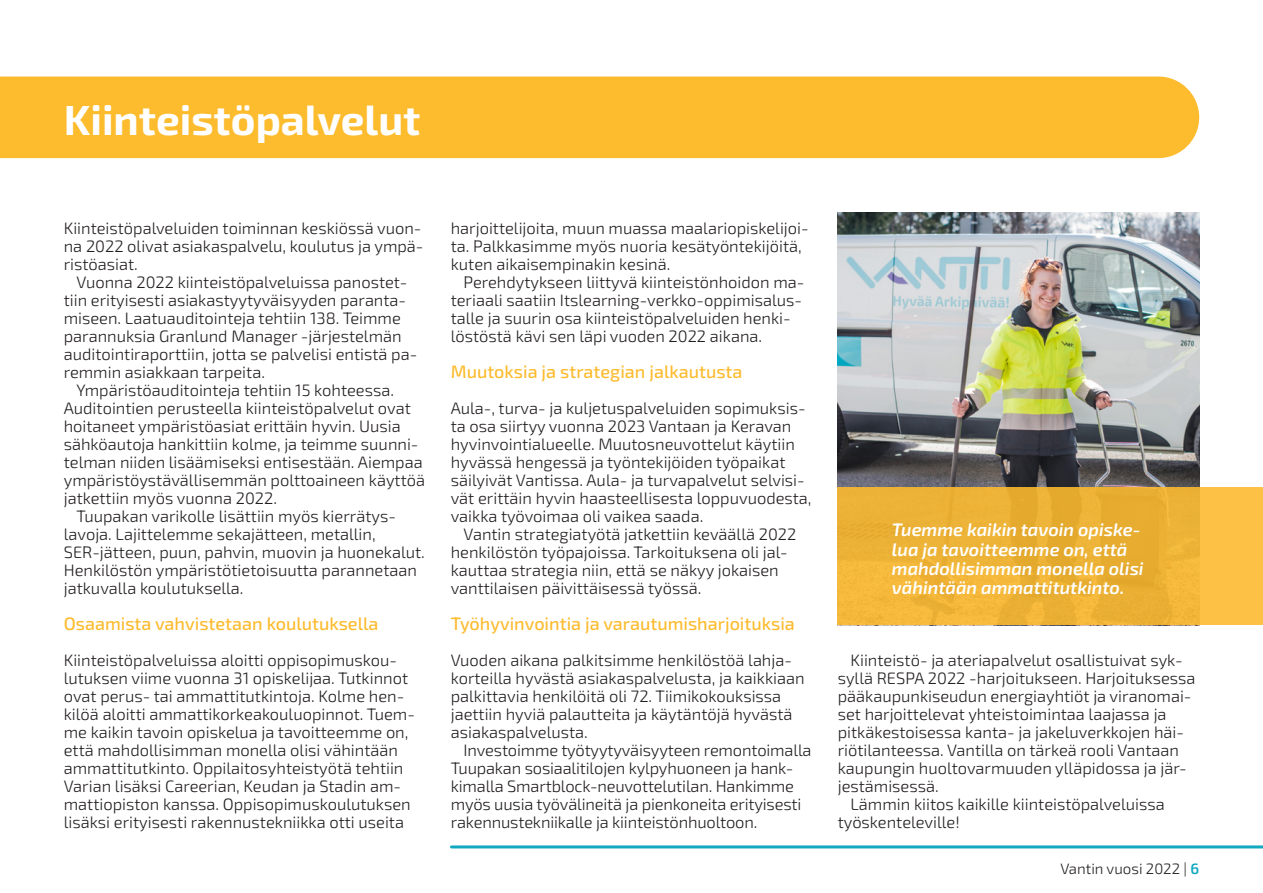
<style>
.page{position:relative;width:1263px;height:893px;background:#fff}
.page>*{position:absolute;margin:0;border:0;box-sizing:border-box;transform-origin:0 0}
.Otsikko{font:700 42px "Exo 2";color:#fff}
.Väliotsikko{font:500 18px "Exo 2";color:#fdbb2e}
._1__kpl{font:italic 600 18px/19.5px "Exo 2";color:#fff}
.Leipis{font:16.5px/18px "Exo 2";color:#231f20}
._1__kpl-2{font:16.5px/18px "Exo 2";color:#231f20}
.t1{font:15px "Exo 2";color:#231f20}
.s1{font-weight:600;color:#11a8c0}
</style>
<div class="page">
<hr style="left:451px;top:845px;width:812px;height:3px;background:#11a8c0">
<div style="left:0;top:77px;width:1199px;height:81px;background:#fdbb2e"></div>
<img style="left:838px;top:213px;width:361px;height:274px">
<div style="left:838px;top:487px;width:425px;height:138px;background:linear-gradient(to right,#ebb034,#f3b83c)"></div>
<p class="Otsikko" style="left:64px;top:91px;width:358px">Kiinteistöpalvelut</p>
<p class="_1__kpl-2" style="left:64px;top:219px;width:361px">Kiinteistöpalveluiden toiminnan keskiössä vuon&shy;na 2022 olivat asiakaspalvelu, koulutus ja ympä&shy;ristöasiat.</p>
<p class="Leipis" style="left:64px;top:273px;width:355px;text-indent:13px">Vuonna 2022 kiinteistöpalveluissa panostet&shy;tiin erityisesti asiakastyytyväisyyden paranta&shy;miseen. Laatuauditointeja tehtiin 138. Teimme parannuksia Granlund Manager -järjestelmän auditointiraporttiin, jotta se palvelisi entistä pa&shy;remmin asiakkaan tarpeita.</p>
<p class="Leipis" style="left:64px;top:381px;width:363px;text-indent:13px">Ympäristöauditointeja tehtiin 15 kohteessa.<br>Auditointien perusteella kiinteistöpalvelut ovat hoitaneet ympäristöasiat erittäin hyvin. Uusia sähköautoja hankittiin kolme, ja teimme suunni&shy;telman niiden lisäämiseksi entisestään. Aiempaa ympäristöystävällisemmän polttoaineen käyttöä jatkettiin myös vuonna 2022.</p>
<p class="Leipis" style="left:64px;top:507px;width:363px;text-indent:13px">Tuupakan varikolle lisättiin myös kierrätys&shy;lavoja. Lajittelemme sekajätteen, metallin, SER-jätteen, puun, pahvin, muovin ja huonekalut.<br>Henkilöstön ympäristötietoisuutta parannetaan jatkuvalla koulutuksella.</p>
<p class="Väliotsikko" style="left:64px;top:611px;width:316px">Osaamista vahvistetaan koulutuksella</p>
<p class="_1__kpl-2" style="left:64px;top:651px;width:353px">Kiinteistöpalveluissa aloitti oppisopimuskou&shy;lutuksen viime vuonna 31 opiskelijaa. Tutkinnot ovat perus- tai ammattitutkintoja. Kolme hen&shy;kilöä aloitti ammattikorkeakouluopinnot. Tuem&shy;me kaikin tavoin opiskelua ja tavoitteemme on, että mahdollisimman monella olisi vähintään ammattitutkinto. Oppilaitosyhteistyötä tehtiin Varian lisäksi Careerian, Keudan ja Stadin am&shy;mattiopiston kanssa. Oppisopimuskoulutuksen lisäksi erityisesti rakennustekniikka otti useita</p>
<p class="_1__kpl-2" style="left:451px;top:219px;width:359px">harjoittelijoita, muun muassa maalariopiskelijoi&shy;ta. Palkkasimme myös nuoria kesätyöntekijöitä, kuten aikaisempinakin kesinä.</p>
<p class="Leipis" style="left:451px;top:273px;width:355px;text-indent:13px">Perehdytykseen liittyvä kiinteistönhoidon ma&shy;teriaali saatiin Itslearning-verkko-oppimisalus&shy;talle ja suurin osa kiinteistöpalveluiden henki&shy;löstöstä kävi sen läpi vuoden 2022 aikana.</p>
<p class="Väliotsikko" style="left:451px;top:359px;width:293px">Muutoksia ja strategian jalkautusta</p>
<p class="_1__kpl-2" style="left:451px;top:399px;width:362px">Aula-, turva- ja kuljetuspalveluiden sopimuksis&shy;ta osa siirtyy vuonna 2023 Vantaan ja Keravan hyvinvointialueelle. Muutosneuvottelut käytiin hyvässä hengessä ja työntekijöiden työpaikat säilyivät Vantissa. Aula- ja turvapalvelut selvisi&shy;vät erittäin hyvin haasteellisesta loppuvuodesta, vaikka työvoimaa oli vaikea saada.</p>
<p class="Leipis" style="left:451px;top:525px;width:347px;text-indent:13px">Vantin strategiatyötä jatkettiin keväällä 2022 henkilöstön työpajoissa. Tarkoituksena oli jal&shy;kauttaa strategia niin, että se näkyy jokaisen vanttilaisen päivittäisessä työssä.</p>
<p class="Väliotsikko" style="left:451px;top:611px;width:346px">Työhyvinvointia ja varautumisharjoituksia</p>
<p class="_1__kpl-2" style="left:451px;top:651px;width:355px">Vuoden aikana palkitsimme henkilöstöä lahja&shy;korteilla hyvästä asiakaspalvelusta, ja kaikkiaan palkittavia henkilöitä oli 72. Tiimikokouksissa jaettiin hyviä palautteita ja käytäntöjä hyvästä asiakaspalvelusta.</p>
<p class="Leipis" style="left:451px;top:741px;width:362px;text-indent:13px">Investoimme työtyytyväisyyteen remontoimalla Tuupakan sosiaalitilojen kylpyhuoneen ja hank&shy;kimalla Smartblock-neuvottelutilan. Hankimme myös uusia työvälineitä ja pienkoneita erityisesti rakennustekniikalle ja kiinteistönhuoltoon.</p>
<p class="_1__kpl" style="left:892px;top:519px;width:253px">Tuemme kaikin tavoin opiske&shy;lua ja tavoitteemme on, että mahdollisimman monella olisi vähintään ammattitutkinto.</p>
<p class="Leipis" style="left:838px;top:651px;width:359px;text-indent:13px">Kiinteistö- ja ateriapalvelut osallistuivat syk&shy;syllä RESPA 2022 -harjoitukseen. Harjoituksessa pääkaupunkiseudun energiayhtiöt ja viranomai&shy;set harjoittelevat yhteistoimintaa laajassa ja pitkäkestoisessa kanta- ja jakeluverkkojen häi&shy;riötilanteessa. Vantilla on tärkeä rooli Vantaan kaupungin huoltovarmuuden ylläpidossa ja jär&shy;jestämisessä.</p>
<p class="Leipis" style="left:838px;top:795px;width:328px;text-indent:13px">Lämmin kiitos kaikille kiinteistöpalveluissa työskenteleville!</p>
<p class="t1" style="left:1060px;top:858px;width:140px">Vantin vuosi 2022 | <span class="s1">6</span></p>
</div>
